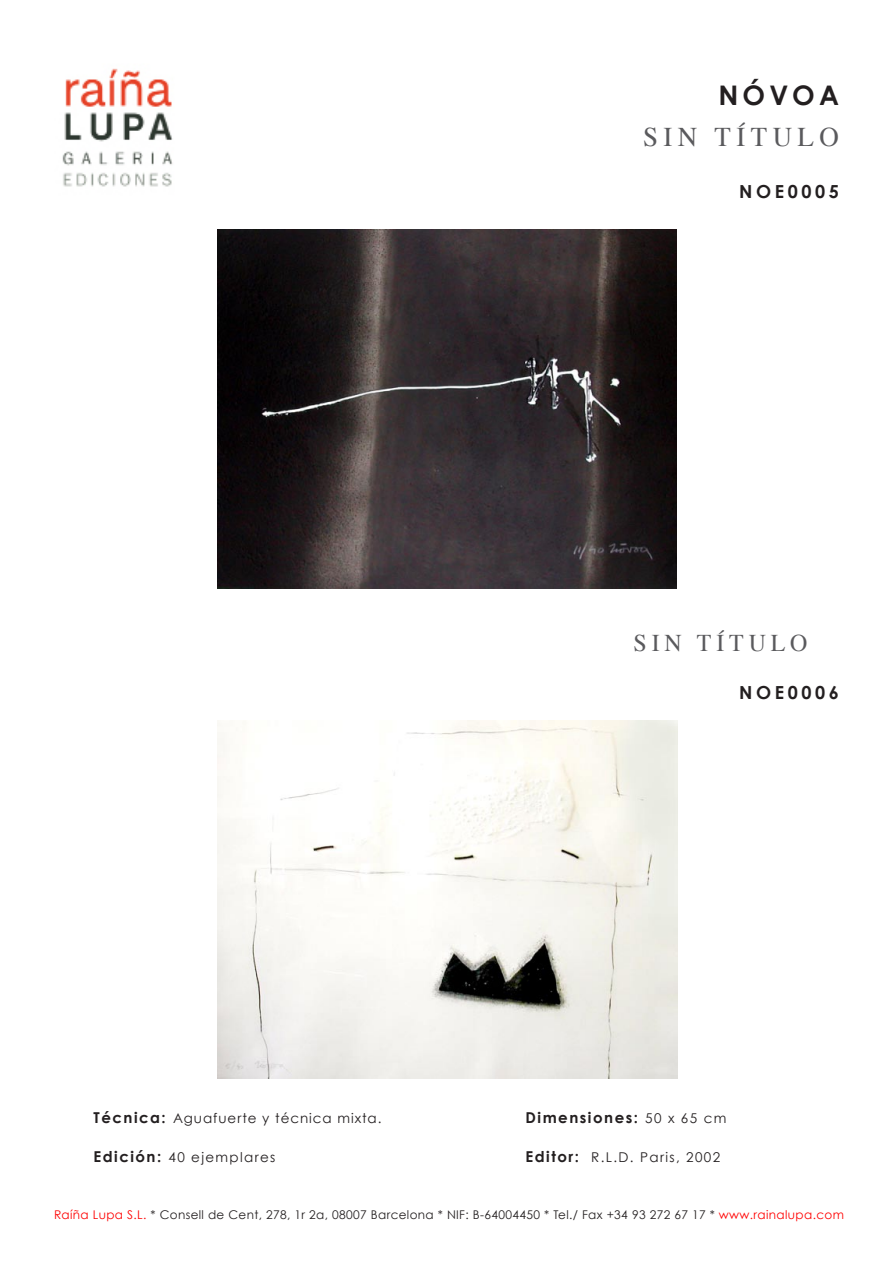
<style>
.page{position:relative;width:893px;height:1263px;background:#fff}
.page>*{position:absolute;margin:0;border:0;box-sizing:border-box;transform-origin:0 0}
.t1{font:27px "Times";letter-spacing:.2em;color:#5a5a5d}
.t2{font:700 27px "Century Gothic";letter-spacing:.15em;color:#231f20}
.t3{font:24px "Times";letter-spacing:.2em;color:#5a5a5d}
.t4{font:700 18px "Century Gothic";letter-spacing:.2em;color:#231f20}
.t5{font:700 15px "Century Gothic";letter-spacing:.1em;color:#231f20}
.t6{font:13.5px "Century Gothic";letter-spacing:.1em;color:#231f20}
.t7{font:13.5px "Century Gothic";letter-spacing:.07em;color:#231f20}
.t8{font:12px "Century Gothic";letter-spacing:.03em;color:#231f20}
.s1{font-weight:700;font-size:15px}
.s2{font-weight:400;font-size:13.5px}
.s3{color:#fe0000}
.s4{color:#f00}
</style>
<div class="page">
<img style="left:62px;top:68px;width:111px;height:119px">
<img style="left:218px;top:721px;width:459px;height:358px">
<img style="left:217px;top:230px;width:460px;height:359px">
<h1 class="t2" style="left:719px;top:79px;width:122px">NÓVOA</h1>
<p class="t1" style="left:643px;top:112px;width:197px">SIN TÍTULO</p>
<p class="t4" style="left:739px;top:180px;width:101px">NOE0005</p>
<p class="t3" style="left:633px;top:620px;width:176px">SIN TÍTULO</p>
<p class="t4" style="left:739px;top:681px;width:101px">NOE0006</p>
<p class="t7" style="left:94px;top:1110px;width:289px"><span class="s1">Técnica:</span> Aguafuerte y técnica mixta.</p>
<p class="t5" style="left:526px;top:1108px;width:202px">Dimensiones: <span class="s2">50 x 65 cm</span></p>
<p class="t6" style="left:94px;top:1149px;width:183px"><span class="s1">Edición:</span> 40 ejemplares</p>
<p class="t6" style="left:526px;top:1149px;width:196px"><span class="s1">Editor:</span> R.L.D. Paris, 2002</p>
<p class="t8" style="left:54px;top:1207px;width:791px"><span class="s3">Raíña Lupa S.L.</span> * Consell de Cent, 278, 1r 2a, 08007 Barcelona * NIF: B-64004450 * Tel./ Fax +34 93 272 67 17 * <span class="s4">www.rainalupa.com</span></p>
</div>
